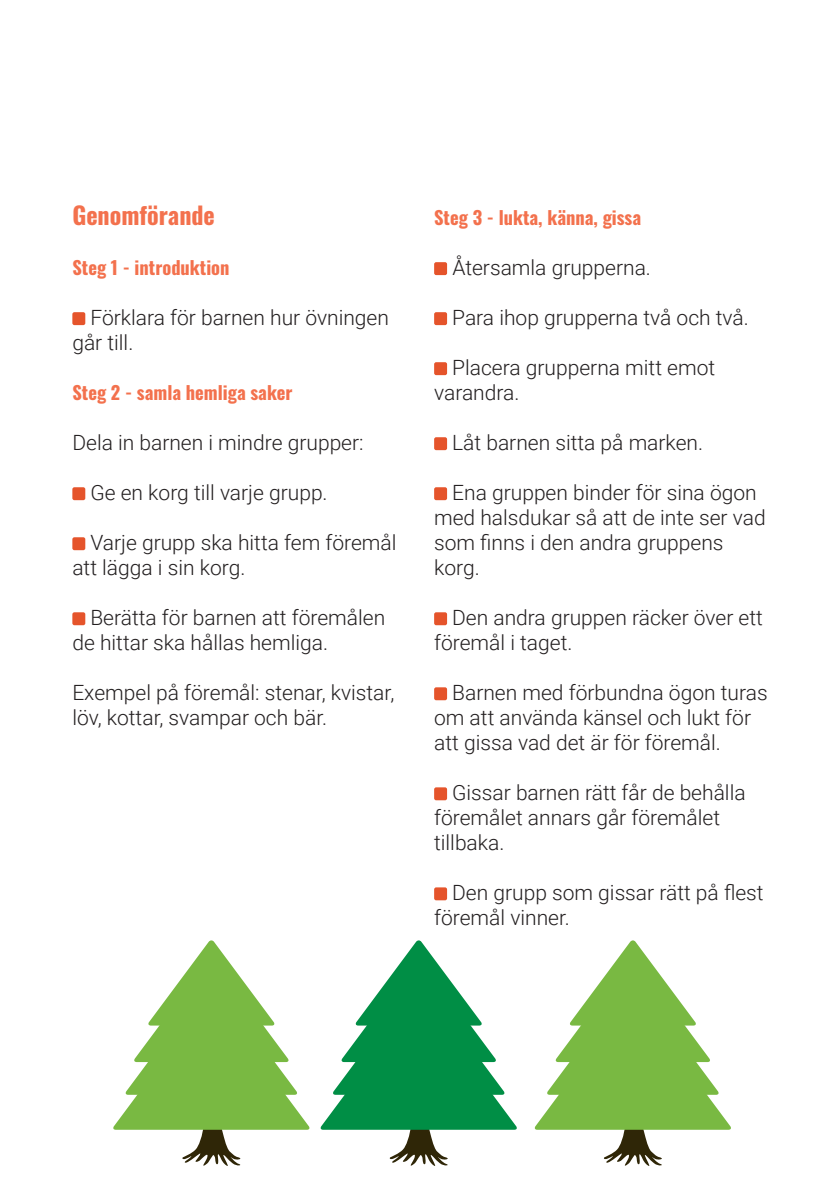
<style>
.page{position:relative;width:840px;height:1191px;background:#fff}
.page>*{position:absolute;margin:0;border:0;box-sizing:border-box;transform-origin:0 0}
.Stor_mellanrubrik{font:24px "Oswald";color:#f3714d}
.Brödtext{font:300 21px/25px "Roboto";color:#231f20}
.Mellanrubrik{font:18.4px "Oswald";color:#f3714d}
</style>
<div class="page">
<div style="left:72px;top:312px;width:13px;height:13px;background:#e5542b;border-radius:2px"></div>
<div style="left:72px;top:487px;width:13px;height:13px;background:#e5542b;border-radius:2px"></div>
<div style="left:72px;top:537px;width:13px;height:13px;background:#e5542b;border-radius:2px"></div>
<div style="left:72px;top:612px;width:13px;height:13px;background:#e5542b;border-radius:2px"></div>
<div style="left:434px;top:262px;width:13px;height:13px;background:#e5542b;border-radius:2px"></div>
<div style="left:434px;top:312px;width:13px;height:13px;background:#e5542b;border-radius:2px"></div>
<div style="left:434px;top:362px;width:13px;height:13px;background:#e5542b;border-radius:2px"></div>
<div style="left:434px;top:437px;width:13px;height:13px;background:#e5542b;border-radius:2px"></div>
<div style="left:434px;top:487px;width:13px;height:13px;background:#e5542b;border-radius:2px"></div>
<div style="left:434px;top:612px;width:13px;height:13px;background:#e5542b;border-radius:2px"></div>
<div style="left:434px;top:687px;width:13px;height:13px;background:#e5542b;border-radius:2px"></div>
<div style="left:434px;top:787px;width:13px;height:13px;background:#e5542b;border-radius:2px"></div>
<div style="left:434px;top:887px;width:13px;height:13px;background:#e5542b;border-radius:2px"></div>
<svg style="left:113px;top:940px;width:197px;height:226px"></svg>
<svg style="left:320px;top:940px;width:197px;height:226px"></svg>
<svg style="left:534px;top:940px;width:197px;height:226px"></svg>
<p class="Stor_mellanrubrik" style="left:72px;top:194px;width:144px">Genomförande</p>
<p class="Mellanrubrik" style="left:72px;top:251px;width:158px">Steg 1 - introduktion</p>
<p class="Brödtext" style="left:90px;top:304px;width:300px">Förklara för barnen hur övningen</p>
<p class="Brödtext" style="left:72px;top:329px;width:62px">går till.</p>
<p class="Mellanrubrik" style="left:72px;top:376px;width:222px">Steg 2 - samla hemliga saker</p>
<p class="Brödtext" style="left:72px;top:429px;width:292px">Dela in barnen i mindre grupper:</p>
<p class="Brödtext" style="left:90px;top:479px;width:238px">Ge en korg till varje grupp.</p>
<p class="Brödtext" style="left:72px;top:529px;width:325px;text-indent:18px">Varje grupp ska hitta fem föremål att lägga i sin korg.</p>
<p class="Brödtext" style="left:72px;top:604px;width:314px;text-indent:18px">Berätta för barnen att föremålen de hittar ska hållas hemliga.</p>
<p class="Brödtext" style="left:72px;top:679px;width:323px">Exempel på föremål: stenar, kvistar,</p>
<p class="Brödtext" style="left:72px;top:704px;width:256px">löv, kottar, svampar och bär.</p>
<p class="Mellanrubrik" style="left:434px;top:201px;width:208px">Steg 3 - lukta, känna, gissa</p>
<p class="Brödtext" style="left:452px;top:254px;width:200px">Återsamla grupperna.</p>
<p class="Brödtext" style="left:452px;top:304px;width:298px">Para ihop grupperna två och två.</p>
<p class="Brödtext" style="left:452px;top:354px;width:264px">Placera grupperna mitt emot</p>
<p class="Brödtext" style="left:434px;top:379px;width:87px">varandra.</p>
<p class="Brödtext" style="left:452px;top:429px;width:252px">Låt barnen sitta på marken.</p>
<p class="Brödtext" style="left:434px;top:479px;width:333px;text-indent:18px">Ena gruppen binder för sina ögon med halsdukar så att de inte ser vad som finns i den andra gruppens korg.</p>
<p class="Brödtext" style="left:434px;top:604px;width:330px;text-indent:18px">Den andra gruppen räcker över ett föremål i taget.</p>
<p class="Brödtext" style="left:434px;top:679px;width:335px;text-indent:18px">Barnen med förbundna ögon turas om att använda känsel och lukt för att gissa vad det är för föremål.</p>
<p class="Brödtext" style="left:434px;top:779px;width:313px;text-indent:18px">Gissar barnen rätt får de behålla föremålet annars går föremålet tillbaka.</p>
<p class="Brödtext" style="left:434px;top:879px;width:331px;text-indent:18px">Den grupp som gissar rätt på flest föremål vinner.</p>
</div>
